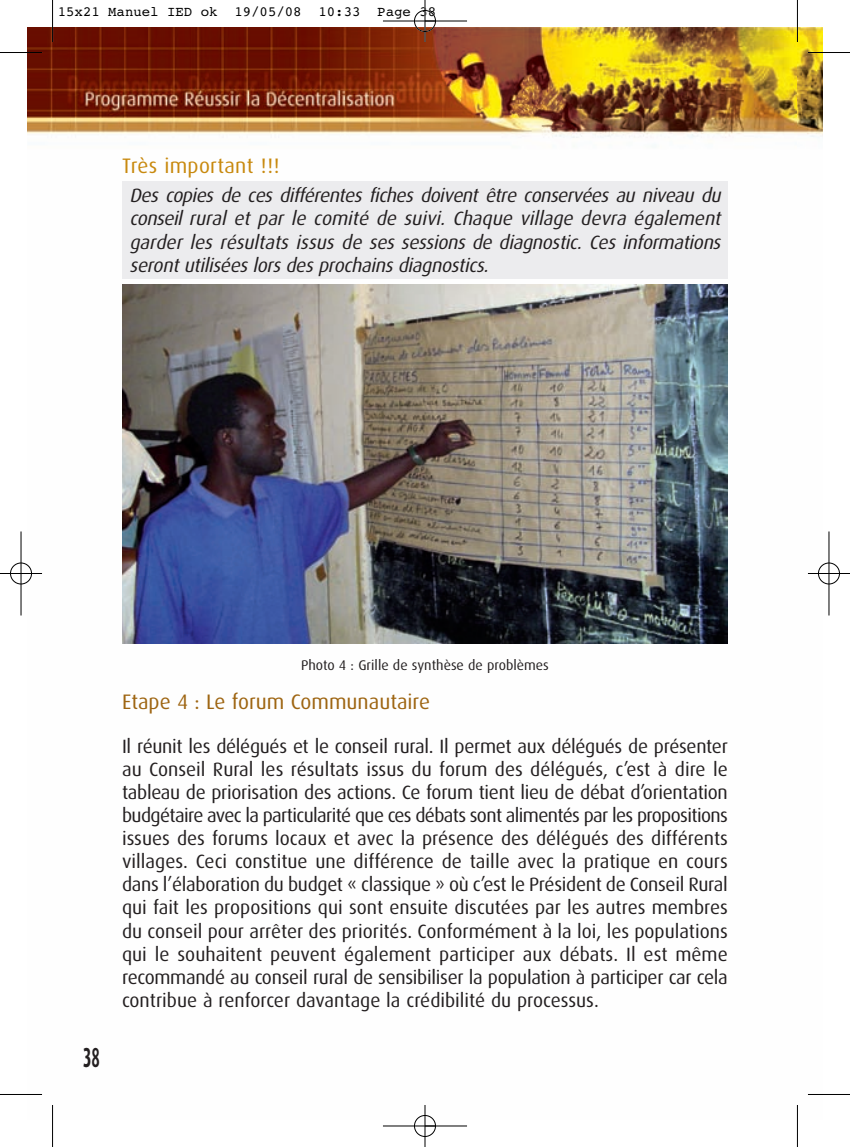
<style>
.page{position:relative;width:850px;height:1147px;background:#fff}
.page>*{position:absolute;margin:0;border:0;box-sizing:border-box;transform-origin:0 0}
.t1{font:700 27.47px "Dax";color:#231f20;scale:.54 1}
.t2{font:21px "Dax";color:#9e6512}
.t3{font:21px "Dax";letter-spacing:.015em;color:#c8890e}
.t4{font:19.25px/23.1px "Dax";color:#231f20;text-align:justify}
.t5{font:italic 19.25px/23.1px "Dax";color:#231f20;text-align:justify}
.t6{font:14px "Courier";color:#000}
.t7{font:14px "Dax";color:#231f20}
</style>
<div class="page">
<img style="left:28px;top:28px;width:769px;height:1091px">
<div style="left:122px;top:181px;width:605px;height:98px;background:#ececee"></div>
<img style="left:122px;top:284px;width:605px;height:359px">
<hr style="left:52px;top:0;width:1px;height:42px;background:#000">
<hr style="left:0;top:52px;width:42px;height:1px;background:#000">
<hr style="left:796px;top:0;width:1px;height:42px;background:#000">
<hr style="left:807px;top:52px;width:42px;height:1px;background:#000">
<hr style="left:52px;top:1105px;width:1px;height:42px;background:#000">
<hr style="left:0;top:1094px;width:42px;height:1px;background:#000">
<hr style="left:796px;top:1105px;width:1px;height:42px;background:#000">
<hr style="left:807px;top:1094px;width:42px;height:1px;background:#000">
<div style="left:414px;top:1115px;width:21px;height:22px;border:1px solid #fff;border-radius:50%"></div>
<div style="left:10px;top:562px;width:22px;height:22px;border:1px solid #fff;border-radius:50%"></div>
<div style="left:817px;top:562px;width:22px;height:22px;border:1px solid #fff;border-radius:50%"></div>
<hr style="left:383px;top:21px;width:84px;height:1px;background:#000">
<hr style="left:383px;top:1125px;width:84px;height:1px;background:#000">
<hr style="left:21px;top:531px;width:1px;height:84px;background:#000">
<hr style="left:828px;top:531px;width:1px;height:84px;background:#000">
<hr style="left:424px;top:0;width:1px;height:42px;background:#000">
<hr style="left:424px;top:1105px;width:1px;height:42px;background:#000">
<hr style="left:0;top:573px;width:42px;height:1px;background:#000">
<hr style="left:807px;top:573px;width:42px;height:1px;background:#000">
<div style="left:414px;top:10px;width:21px;height:22px;border:1px solid #000;border-radius:50%"></div>
<div style="left:414px;top:1115px;width:21px;height:21px;border:1px solid #000;border-radius:50%"></div>
<div style="left:10px;top:563px;width:22px;height:21px;border:1px solid #000;border-radius:50%"></div>
<div style="left:817px;top:563px;width:22px;height:21px;border:1px solid #000;border-radius:50%"></div>
<p class="t6" style="left:58px;top:7px;width:379px">15x21 Manuel IED ok 19/05/08 10:33 Page 38</p>
<p class="t3" style="left:122px;top:156px;width:159px">Très important !!!</p>
<p class="t5" style="left:129px;top:185px;width:596px">Des copies de ces différentes fiches doivent être conservées au niveau du conseil rural et par le comité de suivi. Chaque village devra également garder les résultats issus de ses sessions de diagnostic. Ces informations serontutiliséeslorsdesprochainsdiagnostics.</p>
<h1 class="t1" style="left:83px;top:1044px;width:33px">38</h1>
<p class="t7" style="left:301px;top:658px;width:249px">Photo 4 : Grille de synthèse de problèmes</p>
<p class="t2" style="left:122px;top:691px;width:309px">Etape 4 : Le forum Communautaire</p>
<p class="t4" style="left:122px;top:735px;width:607px">Il réunit les délégués et le conseil rural. Il permet aux délégués de présenter au Conseil Rural les résultats issus du forum des délégués, c’est à dire le tableau de priorisation des actions. Ce forum tient lieu de débat d’orientation budgétaire avec la particularité que ces débats sont alimentés par les propositions issues des forums locaux et avec la présence des délégués des différents villages. Ceci constitue une différence de taille avec la pratique en cours dans l’élaboration du budget « classique » où c’est le Président de Conseil Rural qui fait les propositions qui sont ensuite discutées par les autres membres du conseil pour arrêter des priorités. Conformément à la loi, les populations qui le souhaitent peuvent également participer aux débats. Il est même recommandé au conseil rural de sensibiliser la population à participer car cela contribue à renforcer davantage la crédibilité du processus.</p>
</div>
